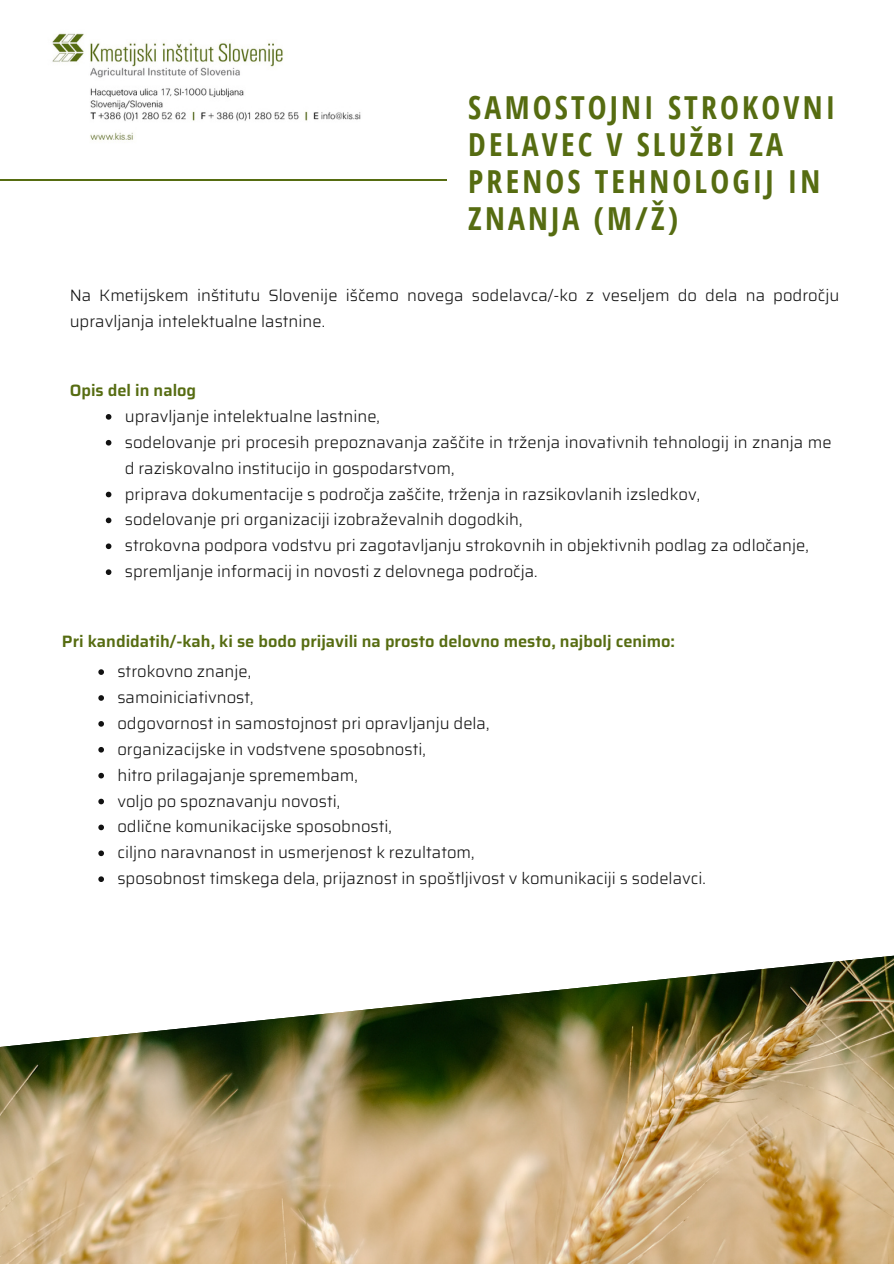
<style>
.page{position:relative;width:894px;height:1264px;background:#fff}
.page>*{position:absolute;margin:0;border:0;box-sizing:border-box;transform-origin:0 0}
.t1{font:700 condensed 31.65px/37.2px "Open Sans";letter-spacing:.1em;color:#566c11}
.t2{font:300 16.5px/26px "Saira";color:#121212}
.t3{font:600 16.5px "Saira";color:#566c11}
</style>
<div class="page">
<hr style="left:0;top:179px;width:447px;height:1px;background:#566c11">
<img style="left:0;top:1049px;width:893px;height:214px">
<svg style="left:0;top:519px;width:893px;height:530px"></svg>
<img style="left:52px;top:33px;width:309px;height:107px">
<svg style="left:106px;top:414px;width:5px;height:5px"></svg>
<svg style="left:106px;top:440px;width:5px;height:5px"></svg>
<svg style="left:106px;top:491px;width:5px;height:6px"></svg>
<svg style="left:106px;top:517px;width:5px;height:6px"></svg>
<svg style="left:106px;top:543px;width:5px;height:6px"></svg>
<svg style="left:106px;top:569px;width:5px;height:6px"></svg>
<svg style="left:98px;top:669px;width:6px;height:6px"></svg>
<svg style="left:98px;top:695px;width:6px;height:5px"></svg>
<svg style="left:98px;top:721px;width:6px;height:5px"></svg>
<svg style="left:98px;top:747px;width:6px;height:5px"></svg>
<svg style="left:98px;top:772px;width:6px;height:6px"></svg>
<svg style="left:98px;top:798px;width:6px;height:6px"></svg>
<svg style="left:98px;top:824px;width:6px;height:6px"></svg>
<svg style="left:98px;top:850px;width:6px;height:6px"></svg>
<svg style="left:98px;top:876px;width:6px;height:6px"></svg>
<h1 class="t1" style="left:468px;top:88px;width:368px">SAMOSTOJNI STROKOVNI<br>DELAVEC V SLUŽBI ZA<br>PRENOS TEHNOLOGIJ IN<br>ZNANJA (M/Ž)</h1>
<p class="t2" style="left:70px;top:282px;width:771px">Na Kmetijskem inštitutu Slovenije iščemo novega sodelavca/-ko z veseljem do dela na področju upravljanja intelektualne lastnine.</p>
<p class="t3" style="left:70px;top:377px;width:128px">Opis del in nalog</p>
<h2 class="t2" style="left:125px;top:403px;width:256px">upravljanje intelektualne lastnine,</h2>
<p class="t2" style="left:125px;top:429px;width:708px">sodelovanje pri procesih prepoznavanja zaščite in trženja inovativnih tehnologij in znanja me d raziskovalno institucijo in gospodarstvom,</p>
<p class="t2" style="left:125px;top:481px;width:576px">priprava dokumentacije s področja zaščite, trženja in razsikovlanih izsledkov,</p>
<p class="t2" style="left:125px;top:506px;width:399px">sodelovanje pri organizaciji izobraževalnih dogodkih,</p>
<p class="t2" style="left:125px;top:532px;width:685px">strokovna podpora vodstvu pri zagotavljanju strokovnih in objektivnih podlag za odločanje,</p>
<p class="t2" style="left:125px;top:558px;width:414px">spremljanje informacij in novosti z delovnega področja.</p>
<p class="t3" style="left:62px;top:627px;width:614px">Pri kandidatih/-kah, ki se bodo prijavili na prosto delovno mesto, najbolj cenimo:</p>
<h2 class="t2" style="left:117px;top:658px;width:135px">strokovno znanje,</h2>
<p class="t2" style="left:117px;top:684px;width:137px">samoiniciativnost,</p>
<p class="t2" style="left:117px;top:710px;width:373px">odgovornost in samostojnost pri opravljanju dela,</p>
<p class="t2" style="left:117px;top:736px;width:310px">organizacijske in vodstvene sposobnosti,</p>
<p class="t2" style="left:117px;top:762px;width:242px">hitro prilagajanje spremembam,</p>
<p class="t2" style="left:117px;top:787px;width:224px">voljo po spoznavanju novosti,</p>
<p class="t2" style="left:117px;top:813px;width:276px">odlične komunikacijske sposobnosti,</p>
<p class="t2" style="left:117px;top:839px;width:358px">ciljno naravnanost in usmerjenost k rezultatom,</p>
<p class="t2" style="left:117px;top:865px;width:589px">sposobnost timskega dela, prijaznost in spoštljivost v komunikaciji s sodelavci.</p>
</div>
